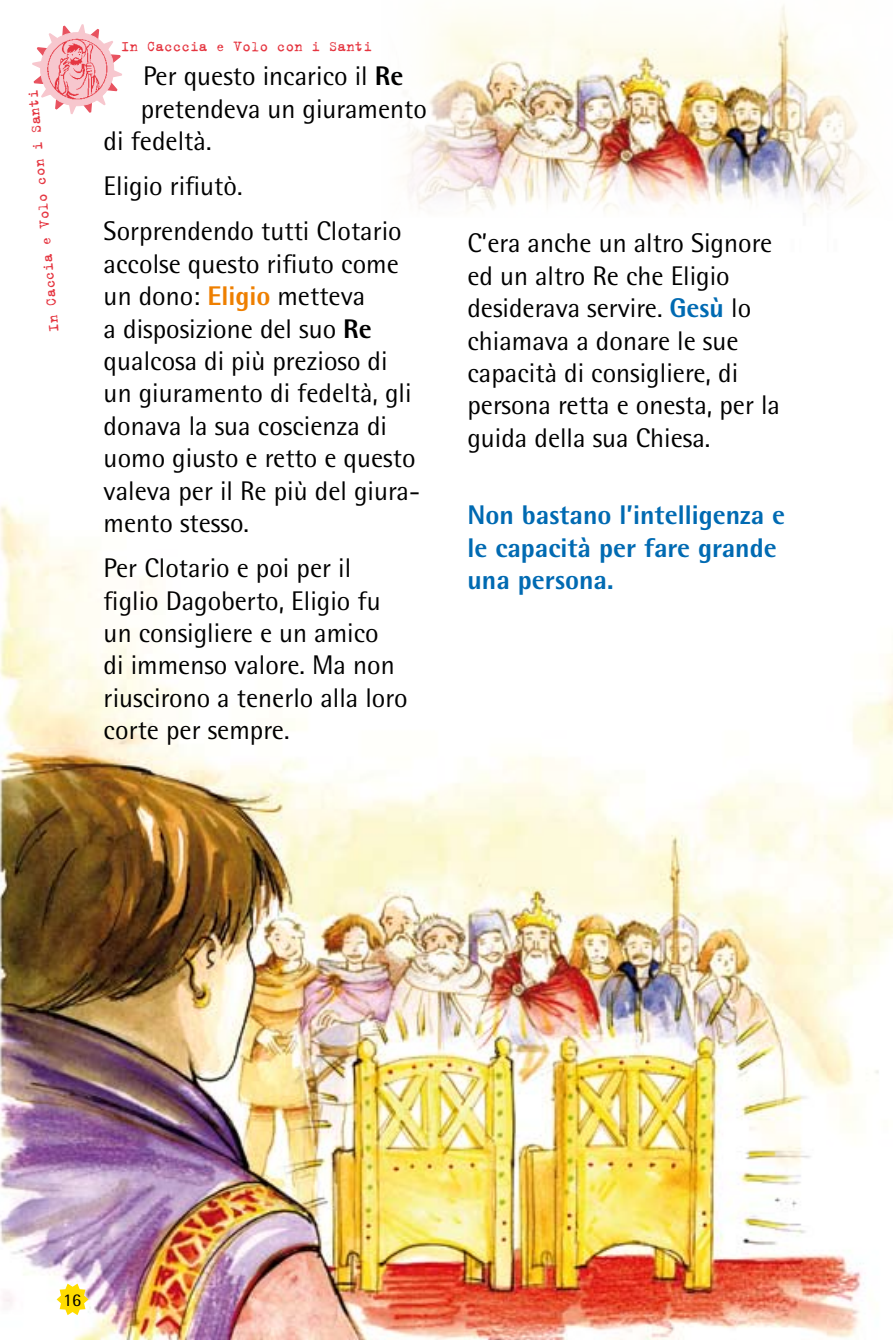
<style>
.page{position:relative;width:893px;height:1340px;background:#fff}
.page>*{position:absolute;margin:0;border:0;box-sizing:border-box;transform-origin:0 0}
.t1{font:27px/32.4px "Rotis Semi Sans";color:#000}
.t2{font:800 27px/32.4px "Rotis Semi Sans";color:#006ab2}
.t3{font:18px "Rotis Semi Sans";color:#000}
.t4{font:15.75px "Trixie";color:#e53540}
.s1{font-weight:800}
.s2{font-weight:800;color:#ee7f00}
.s3{font-weight:800;color:#006ab2}
</style>
<div class="page">
<img style="left:0;top:505px;width:893px;height:834px">
<svg style="left:57px;top:1283px;width:31px;height:32px"></svg>
<svg style="left:32px;top:24px;width:90px;height:90px"></svg>
<div style="left:41px;top:33px;width:73px;height:73px;background:#f7c7ce;border-radius:50%"></div>
<div style="left:40px;top:32px;width:74px;height:74px;border:1px solid #f7c7ce;border-radius:50%"></div>
<img style="left:45px;top:36px;width:63px;height:65px">
<img style="left:406px;top:5px;width:464px;height:207px">
<p class="t4" style="left:44px;top:333px;width:244px;rotate:-95deg">In Caccia e Volo con i Santi</p>
<p class="t4" style="left:121px;top:36px;width:253px">In Cacccia e Volo con i Santi</p>
<p class="t1" style="left:143px;top:60px;width:262px">Per questo incarico il <span class="s1">Re</span></p>
<p class="t1" style="left:141px;top:92px;width:288px">pretendeva un giuramento</p>
<p class="t1" style="left:104px;top:124px;width:109px">di fedeltà.</p>
<p class="t1" style="left:104px;top:163px;width:300px;line-height:45.2px">Eligio rifiutò.<br>Sorprendendo tutti Clotario</p>
<p class="t1" style="left:104px;top:247px;width:318px">accolse questo rifiuto come un dono: <span class="s2">Eligio</span> metteva<br>a disposizione del suo <span class="s1">Re </span>qualcosa di più prezioso di un giuramento di fedeltà, gli donava la sua coscienza di uomo giusto e retto e questo valeva per il Re più del giura&shy;mento stesso.</p>
<p class="t1" style="left:104px;top:551px;width:305px">Per Clotario e poi per il figlio Dagoberto, Eligio fu un consigliere e un amico<br>di immenso valore. Ma non riuscirono a tenerlo alla loro corte per sempre.</p>
<p class="t1" style="left:467px;top:227px;width:314px">C’era anche un altro Signore ed un altro Re che Eligio desiderava servire. <span class="s3">Gesù</span> lo chiamava a donare le sue capacità di consigliere, di persona retta e onesta, per la guida della sua Chiesa.</p>
<p class="t2" style="left:467px;top:498px;width:319px">Non bastano l’intelligenza e le capacità per fare grande una persona.</p>
<p class="t3" style="left:63px;top:1289px;width:20px">16</p>
</div>
